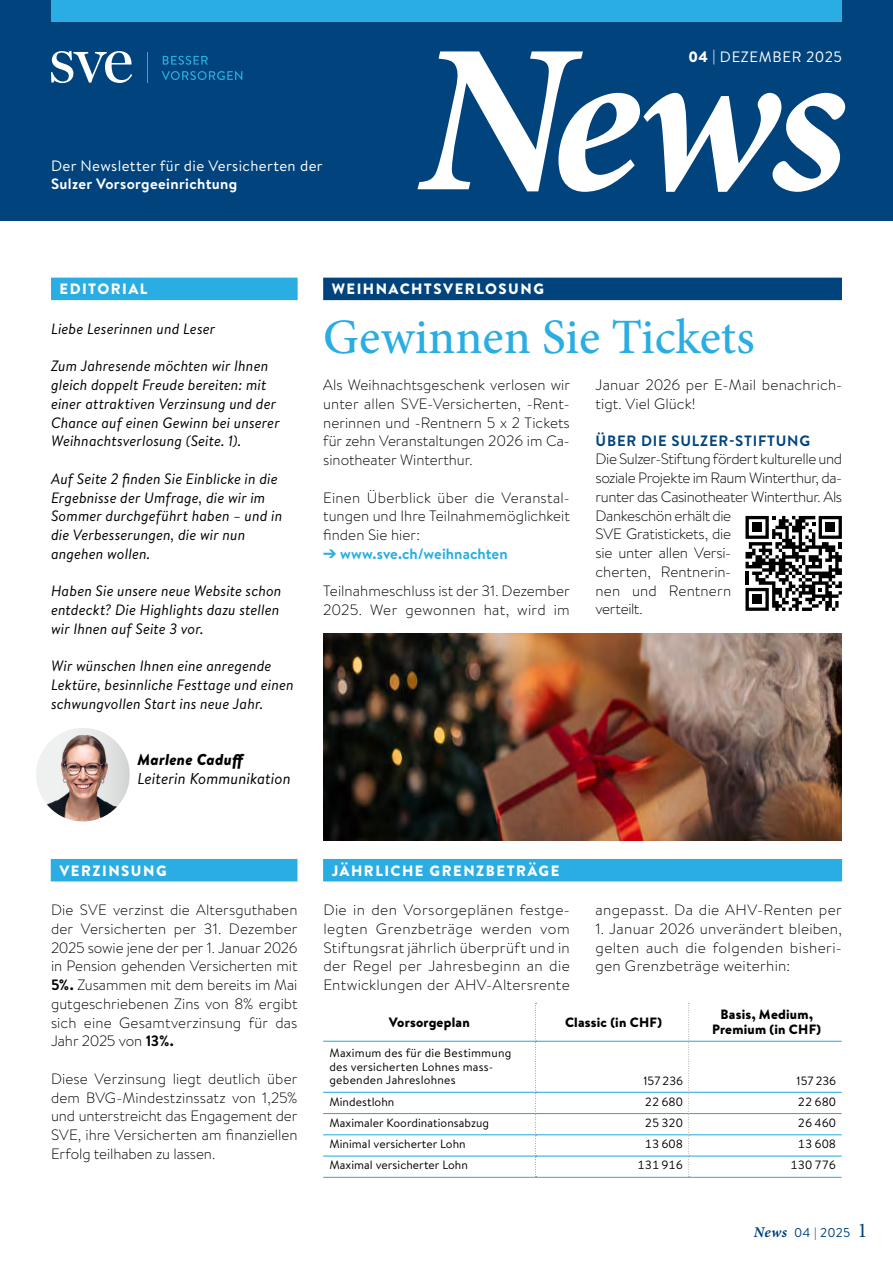
<style>
.page{position:relative;width:893px;height:1263px;background:#fff}
.page>*{position:absolute;margin:0;border:0;box-sizing:border-box;transform-origin:0 0}
.t1{font:500 49.5px "Minion Pro";color:#29ade2}
.t2{font:italic 15.75px "Brandon Text";letter-spacing:.005em;color:#000}
.t3{font:italic 900 15.75px "Brandon Text";letter-spacing:.015em;color:#000}
.t4{font:300 15px/18.8px "Brandon Text";color:#000;text-align:justify}
.t5{font:italic 15px/18.8px "Brandon Text";letter-spacing:.005em;color:#000}
.t6{font:300 15px/18.8px "Brandon Text";letter-spacing:-.025em;color:#000}
.t7{font:900 15px "Brandon Text";letter-spacing:.1em;color:#fff}
.t8{font:15px "Brandon Text";letter-spacing:.025em;color:#fff}
.t9{font:300 15px "Brandon Text";letter-spacing:.025em;color:#000}
.t10{font:700 15px "Brandon Text";letter-spacing:.025em;color:#fff}
.t11{font:700 15px "Brandon Text";letter-spacing:.005em;color:#29ade2}
.t12{font:700 15px "Brandon Text";letter-spacing:.05em;color:#00437d}
.t13{font:15px "Brandon Text";letter-spacing:.045em;color:#fff}
.t14{font:900 13.5px/15px "Brandon Text";letter-spacing:.015em;color:#000;text-align:center}
.t15{font:12.75px "Brandon Text";color:#00437d}
.t16{font:12px/13.5px "Brandon Text";letter-spacing:.005em;color:#000}
.s1{font-weight:900}
.s2{font-weight:700}
.s3{font-family:"Minion Pro";font-weight:700;font-style:italic;font-size:15px}
.s4{font-family:"Minion Pro";font-size:21px}
</style>
<div class="page">
<div style="left:0;top:0;width:893px;height:221px;background:#00437d"></div>
<div style="left:51px;top:0;width:791px;height:21px;background:#29ade2"></div>
<svg style="left:51px;top:51px;width:81px;height:32px"></svg>
<svg style="left:163px;top:56px;width:45px;height:9px"></svg>
<svg style="left:162px;top:71px;width:80px;height:9px"></svg>
<hr style="left:147px;top:52px;width:1px;height:31px;background:#29ade2">
<svg style="left:417px;top:51px;width:428px;height:141px"></svg>
<div style="left:51px;top:278px;width:247px;height:22px;background:#29ade2"></div>
<div style="left:323px;top:278px;width:519px;height:22px;background:#00437d"></div>
<img style="left:36px;top:728px;width:94px;height:93px;border-radius:47px">
<img style="left:323px;top:634px;width:519px;height:206px">
<div style="left:323px;top:859px;width:519px;height:22px;background:#29ade2"></div>
<div style="left:51px;top:859px;width:246px;height:22px;background:#29ade2"></div>
<hr style="left:323px;top:1041px;width:212px;height:1px;background:#29ade2">
<hr style="left:536px;top:1041px;width:152px;height:1px;background:#29ade2">
<hr style="left:689px;top:1041px;width:153px;height:1px;background:#29ade2">
<hr style="left:323px;top:1092px;width:212px;height:1px;background:#29ade2">
<hr style="left:536px;top:1092px;width:152px;height:1px;background:#29ade2">
<hr style="left:689px;top:1092px;width:153px;height:1px;background:#29ade2">
<hr style="left:323px;top:1113px;width:212px;height:1px;background:#29ade2">
<hr style="left:536px;top:1113px;width:152px;height:1px;background:#29ade2">
<hr style="left:689px;top:1113px;width:153px;height:1px;background:#29ade2">
<hr style="left:323px;top:1134px;width:212px;height:1px;background:#29ade2">
<hr style="left:536px;top:1134px;width:152px;height:1px;background:#29ade2">
<hr style="left:689px;top:1134px;width:153px;height:1px;background:#29ade2">
<hr style="left:323px;top:1155px;width:212px;height:1px;background:#29ade2">
<hr style="left:536px;top:1155px;width:152px;height:1px;background:#29ade2">
<hr style="left:689px;top:1155px;width:153px;height:1px;background:#29ade2">
<svg style="left:535px;top:1003px;width:1px;height:174px"></svg>
<svg style="left:688px;top:1003px;width:2px;height:174px"></svg>
<hr style="left:323px;top:1177px;width:212px;height:1px;background:#29ade2">
<hr style="left:535px;top:1177px;width:154px;height:1px;background:#29ade2">
<hr style="left:689px;top:1177px;width:153px;height:1px;background:#29ade2">
<svg style="left:745px;top:516px;width:97px;height:95px"></svg>
<div style="left:825px;top:522px;width:10px;height:10px;background:#000"></div>
<p class="t8" style="left:51px;top:156px;width:273px">Der Newsletter für die Versicherten der</p>
<p class="t10" style="left:51px;top:174px;width:188px">Sulzer Vorsorgeeinrichtung</p>
<p class="t7" style="left:60px;top:278px;width:90px">EDITORIAL</p>
<p class="t7" style="left:332px;top:278px;width:214px">WEIHNACHTSVERLOSUNG</p>
<p class="t13" style="left:688px;top:46px;width:155px"><span class="s1">04</span> | DEZEMBER 2025</p>
<p class="t5" style="left:51px;top:319px;width:166px">Liebe Leserinnen und Leser</p>
<p class="t5" style="left:51px;top:356px;width:230px">Zum Jahresende möchten wir Ihnen gleich doppelt Freude bereiten: mit einer attraktiven Verzinsung und der Chance auf einen Gewinn bei unserer Weihnachtsverlosung (Seite. 1).</p>
<p class="t5" style="left:51px;top:469px;width:233px">Auf Seite 2 finden Sie Einblicke in die<br>Ergebnisse der Umfrage, die wir im<br>Sommer durchgeführt haben – und in die Verbesserungen, die wir nun angehen wollen.</p>
<p class="t5" style="left:51px;top:581px;width:232px">Haben Sie unsere neue Website schon entdeckt? Die Highlights dazu stellen wir Ihnen auf Seite 3 vor.</p>
<p class="t5" style="left:51px;top:656px;width:244px">Wir wünschen Ihnen eine anregende<br>Lektüre, besinnliche Festtage und einen schwungvollen Start ins neue Jahr.</p>
<p class="t3" style="left:137px;top:748px;width:108px">Marlene Caduff</p>
<p class="t2" style="left:137px;top:768px;width:155px">Leiterin Kommunikation</p>
<h1 class="t1" style="left:323px;top:303px;width:433px">Gewinnen Sie Tickets</h1>
<p class="t4" style="left:323px;top:375px;width:249px">Als Weihnachtsgeschenk verlosen wir unter allen SVE-Versicherten, -Rent&shy;nerinnen und -Rentnern 5 x 2 Tickets für zehn Veranstaltungen 2026 im Ca&shy;sinotheater Winterthur.</p>
<p class="t4" style="left:323px;top:487px;width:248px">Einen Überblick über die Veranstal&shy;tungen und Ihre Teilnahmemöglichkeit finden Sie hier:</p>
<p class="t11" style="left:323px;top:543px;width:186px">➔ www.sve.ch/weihnachten</p>
<p class="t4" style="left:323px;top:581px;width:248px">Teilnahmeschluss ist der 31. Dezember<br>2025. Wer gewonnen hat, wird im</p>
<p class="t4" style="left:595px;top:375px;width:248px">Januar 2026 per E-Mail benachrich&shy;tigt. Viel Glück!</p>
<p class="t12" style="left:596px;top:430px;width:216px">ÜBER DIE SULZER-STIFTUNG</p>
<p class="t6" style="left:595px;top:449px;width:248px">Die Sulzer-Stiftung fördert kulturelle und soziale Projekte im Raum Winterthur, da&shy;runter das Casinotheater Winterthur. Als<br>Dankeschön erhält die<br>SVE Gratistickets, die<br>sie unter allen Versi-<br>cherten, Rentnerin-<br>nen und Rentnern<br>verteilt.</p>
<p class="t7" style="left:59px;top:860px;width:109px">VERZINSUNG</p>
<p class="t7" style="left:332px;top:860px;width:229px">JÄHRLICHE GRENZBETRÄGE</p>
<p class="t4" style="left:323px;top:900px;width:248px">Die in den Vorsorgeplänen festge&shy;legten Grenzbeträge werden vom Stiftungsrat jährlich überprüft und in der Regel per Jahresbeginn an die Entwicklungen der AHV-Altersrente</p>
<p class="t4" style="left:51px;top:900px;width:248px">Die SVE verzinst die Altersguthaben der Versicherten per 31. Dezember 2025 sowie jene der per 1. Januar 2026 in Pension gehenden Versicherten mit <span class="s2">5%.</span> Zusammen mit dem bereits im Mai gutgeschriebenen Zins von 8% ergibt sich eine Gesamtverzinsung für das Jahr 2025 von <span class="s2">13%.</span></p>
<p class="t4" style="left:51px;top:1069px;width:248px">Diese Verzinsung liegt deutlich über dem BVG-Mindestzinssatz von 1,25% und unterstreicht das Engagement der SVE, ihre Versicherten am finanziellen Erfolg teilhaben zu lassen.</p>
<p class="t9" style="left:595px;top:900px;width:248px">angepasst. Da die AHV-Renten per</p>
<p class="t4" style="left:595px;top:919px;width:248px">1. Januar 2026 unverändert bleiben, gelten auch die folgenden bisheri&shy;gen Grenzbeträge weiterhin:</p>
<p class="t14" style="left:389px;top:1014px;width:83px">Vorsorgeplan</p>
<p class="t14" style="left:565px;top:1014px;width:99px">Classic (in CHF)</p>
<p class="t14" style="left:712px;top:1007px;width:111px">Basis, Medium,<br>Premium (in CHF)</p>
<p class="t16" style="left:329px;top:1046px;width:183px">Maximum des für die Bestimmung des versicherten Lohnes mass&shy;gebenden Jahreslohnes</p>
<p class="t16" style="left:643px;top:1074px;width:41px">157 236</p>
<p class="t16" style="left:797px;top:1074px;width:41px">157 236</p>
<p class="t16" style="left:329px;top:1094px;width:66px">Mindestlohn</p>
<p class="t16" style="left:645px;top:1094px;width:40px">22 680</p>
<p class="t16" style="left:798px;top:1094px;width:40px">22 680</p>
<p class="t16" style="left:329px;top:1115px;width:161px">Maximaler Koordinationsabzug</p>
<p class="t16" style="left:645px;top:1115px;width:40px">25 320</p>
<p class="t16" style="left:798px;top:1115px;width:40px">26 460</p>
<p class="t16" style="left:329px;top:1137px;width:138px">Minimal versicherter Lohn</p>
<p class="t16" style="left:645px;top:1137px;width:40px">13 608</p>
<p class="t16" style="left:798px;top:1137px;width:40px">13 608</p>
<p class="t16" style="left:329px;top:1158px;width:140px">Maximal versicherter Lohn</p>
<p class="t16" style="left:637px;top:1158px;width:47px">131 916</p>
<p class="t16" style="left:791px;top:1158px;width:47px">130 776</p>
<p class="t15" style="left:754px;top:1224px;width:115px"><span class="s3">News</span> 04 | 2025 <span class="s4">1</span></p>
</div>
